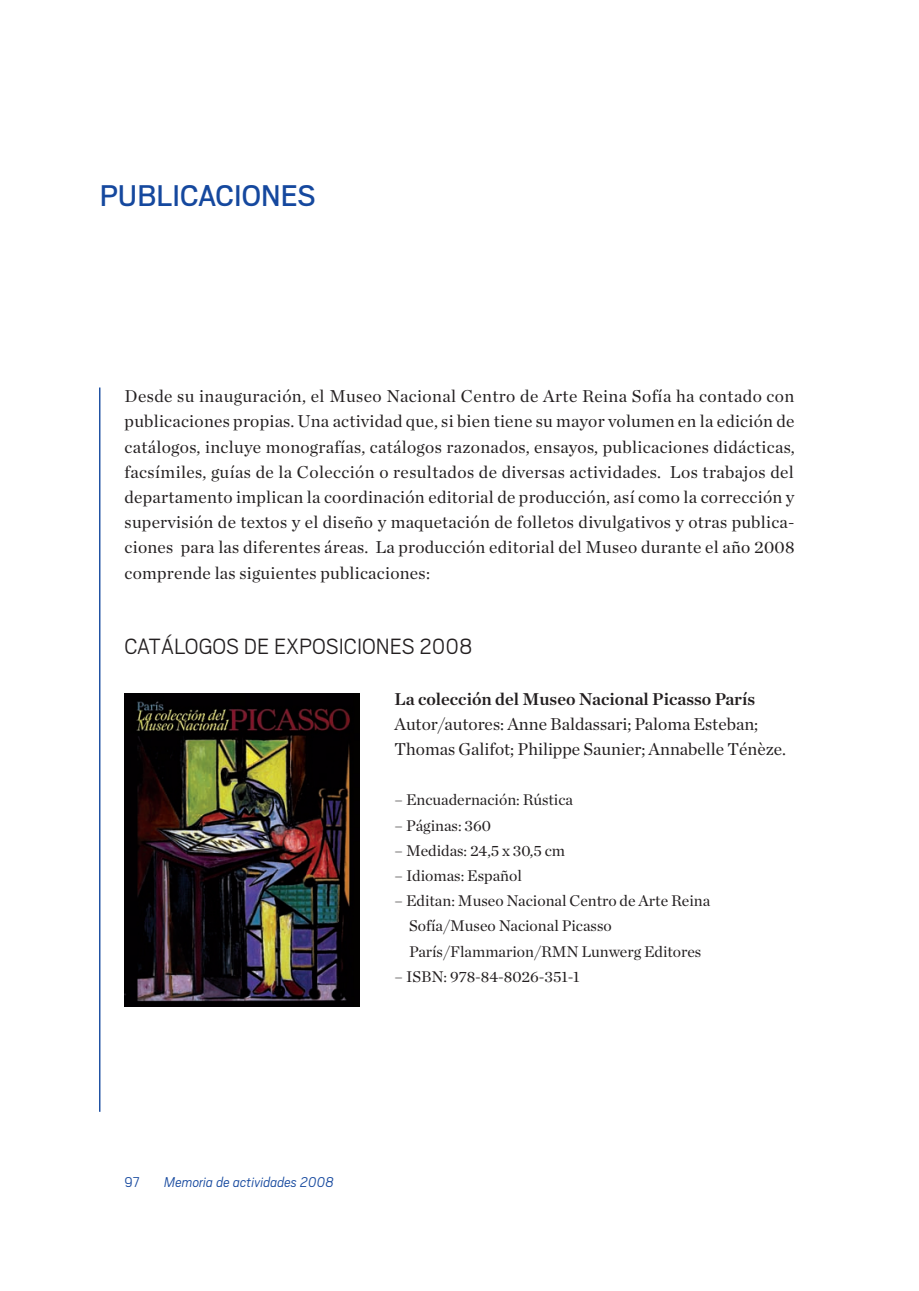
<style>
.page{position:relative;width:919px;height:1291px;background:#fff}
.page>*{position:absolute;margin:0;border:0;box-sizing:border-box;transform-origin:0 0}
.t1{font:33.25px "Scout";color:#15489e}
.t2{font:300 24.5px "Scout";color:#231f20}
.t3{font:17.5px/25.2px "Chronicle Deck";color:#231f20;text-align:justify}
.t4{font:600 17.5px "Chronicle Deck";color:#231f20}
.t5{font:15.75px/25.2px "Chronicle Deck";color:#231f20}
.t6{font:italic 300 15.75px "Scout";color:#15489e}
.t7{font:300 15.75px "Scout";color:#15489e}
</style>
<div class="page">
<img style="left:125px;top:693px;width:235px;height:314px">
<hr style="left:99px;top:387px;width:1px;height:725px;background:#15489e">
<h1 class="t1" style="left:100px;top:185px;width:217px">PUBLICACIONES</h1>
<p class="t3" style="left:125px;top:384px;width:672px">Desde su inauguración, el Museo Nacional Centro de Arte Reina Sofía ha contado con publicaciones propias. Una actividad que, si bien tiene su mayor volumen en la edición de catálogos, incluye monografías, catálogos razonados, ensayos, publicaciones didácticas, facsímiles, guías de la Colección o resultados de diversas actividades. Los trabajos del departamento implican la coordinación editorial de producción, así como la corrección y supervisión de textos y el diseño y maquetación de folletos divulgativos y otras publica&shy;ciones para las diferentes áreas. La producción editorial del Museo durante el año 2008 comprende las siguientes publicaciones:</p>
<h2 class="t2" style="left:125px;top:639px;width:350px">CATÁLOGOS DE EXPOSICIONES 2008</h2>
<p class="t4" style="left:395px;top:688px;width:362px">La colección del Museo Nacional Picasso París</p>
<p class="t3" style="left:395px;top:711px;width:393px">Autor/autores: Anne Baldassari; Paloma Esteban;<br>Thomas Galifot; Philippe Saunier; Annabelle Ténèze.</p>
<p class="t5" style="left:395px;top:787px;width:180px">– Encuadernación: Rústica</p>
<p class="t5" style="left:395px;top:813px;width:98px">– Páginas: 360</p>
<p class="t5" style="left:395px;top:838px;width:172px">– Medidas: 24,5 x 30,5 cm</p>
<p class="t5" style="left:395px;top:863px;width:129px">– Idiomas: Español</p>
<p class="t5" style="left:409px;top:888px;width:303px;text-indent:-14px">– Editan: Museo Nacional Centro de Arte Reina<br>Sofía/Museo Nacional Picasso<br>París/Flammarion/RMN Lunwerg Editores</p>
<p class="t5" style="left:395px;top:964px;width:186px">– ISBN: 978-84-8026-351-1</p>
<p class="t7" style="left:125px;top:1177px;width:17px">97</p>
<p class="t6" style="left:164px;top:1177px;width:171px">Memoria de actividades 2008</p>
</div>
